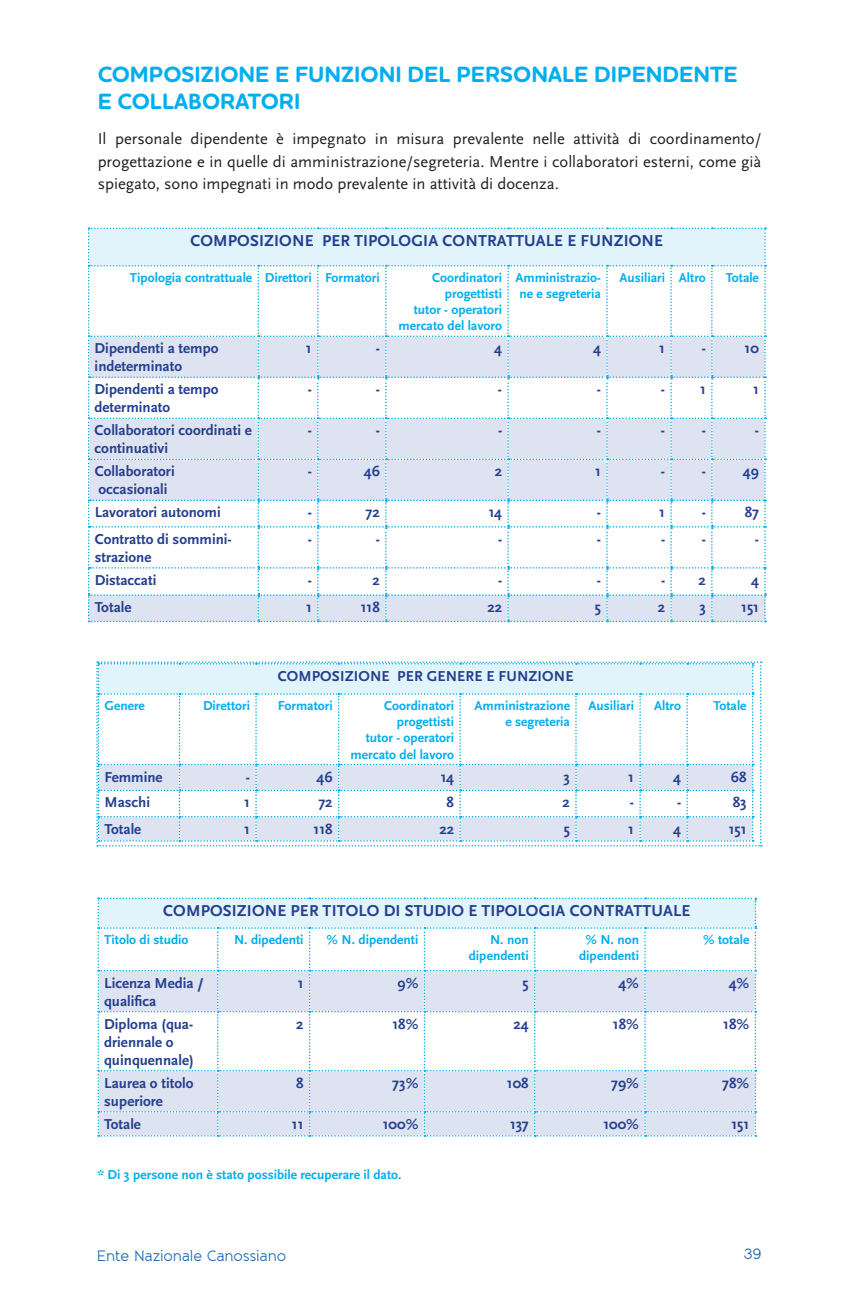
<style>
.page{position:relative;width:859px;height:1289px;background:#fff}
.page>*{position:absolute;margin:0;border:0;box-sizing:border-box;transform-origin:0 0}
.t1{font:700 22.5px/27px "Houschka Rounded";color:#00aeef}
.t2{font:16.5px/22.5px "Scala Sans Pro";color:#231f20;text-align:justify}
.t3{font:700 16.5px "Scala Sans Pro";letter-spacing:.01em;color:#253f8e}
.t4{font:700 15px/18px "Scala Sans Pro";color:#253f8e}
.t5{font:15px "Banda";letter-spacing:-.01em;color:#1768b4}
.t6{font:15px "Banda";color:#1961ac}
.t7{font:700 13.5px/16.2px "Scala Sans Pro";color:#00aeef;text-align:right}
</style>
<div class="page">
<svg style="left:88px;top:227px;width:678px;height:395px"></svg>
<svg style="left:96px;top:661px;width:666px;height:185px"></svg>
<svg style="left:98px;top:897px;width:658px;height:239px"></svg>
<h1 class="t1" style="left:98px;top:61px;width:641px">COMPOSIZIONE E FUNZIONI DEL PERSONALE DIPENDENTE<br>E COLLABORATORI</h1>
<p class="t2" style="left:98px;top:127px;width:665px">Il personale dipendente è impegnato in misura prevalente nelle attività di coordinamento/ progettazione e in quelle di amministrazione/segreteria. Mentre i collaboratori esterni, come già spiegato, sono impegnati in modo prevalente in attività di docenza.</p>
<p class="t3" style="left:190px;top:232px;width:474px">COMPOSIZIONE PER TIPOLOGIA CONTRATTUALE E FUNZIONE</p>
<p class="t7" style="left:130px;top:269px;width:251px">Tipologia contrattuale Direttori Formatori</p>
<p class="t7" style="left:399px;top:269px;width:105px">Coordinatori progettisti<br>tutor - operatori mercato del lavoro</p>
<p class="t7" style="left:515px;top:269px;width:87px;text-align:left">Amministrazio&shy;ne e segreteria</p>
<p class="t7" style="left:619px;top:269px;width:88px">Ausiliari Altro</p>
<p class="t7" style="left:726px;top:269px;width:35px">Totale</p>
<p class="t4" style="left:95px;top:339px;width:126px">Dipendenti a tempo indeterminato</p>
<p class="t4" style="left:306px;top:339px;width:7px">1</p>
<p class="t4" style="left:376px;top:339px;width:6px">-</p>
<p class="t4" style="left:494px;top:339px;width:9px">4</p>
<p class="t4" style="left:593px;top:339px;width:9px">4</p>
<p class="t4" style="left:659px;top:339px;width:7px">1</p>
<p class="t4" style="left:702px;top:339px;width:6px">-</p>
<p class="t4" style="left:745px;top:339px;width:16px">10</p>
<p class="t4" style="left:95px;top:380px;width:126px">Dipendenti a tempo determinato</p>
<p class="t4" style="left:308px;top:380px;width:6px">-</p>
<p class="t4" style="left:376px;top:380px;width:6px">-</p>
<p class="t4" style="left:498px;top:380px;width:6px">-</p>
<p class="t4" style="left:597px;top:380px;width:6px">-</p>
<p class="t4" style="left:661px;top:380px;width:46px">- 1</p>
<p class="t4" style="left:753px;top:380px;width:7px">1</p>
<p class="t4" style="left:95px;top:421px;width:159px">Collaboratori coordinati e continuativi</p>
<p class="t4" style="left:308px;top:421px;width:6px">-</p>
<p class="t4" style="left:376px;top:421px;width:6px">-</p>
<p class="t4" style="left:498px;top:421px;width:6px">-</p>
<p class="t4" style="left:597px;top:421px;width:6px">-</p>
<p class="t4" style="left:661px;top:421px;width:6px">-</p>
<p class="t4" style="left:702px;top:421px;width:6px">-</p>
<p class="t4" style="left:755px;top:421px;width:6px">-</p>
<p class="t4" style="left:95px;top:462px;width:82px">Collaboratori occasionali</p>
<p class="t4" style="left:308px;top:462px;width:6px">-</p>
<p class="t4" style="left:364px;top:462px;width:18px">46</p>
<p class="t4" style="left:495px;top:462px;width:9px">2</p>
<p class="t4" style="left:595px;top:462px;width:7px">1</p>
<p class="t4" style="left:661px;top:462px;width:6px">-</p>
<p class="t4" style="left:702px;top:462px;width:6px">-</p>
<p class="t4" style="left:743px;top:462px;width:18px">49</p>
<p class="t4" style="left:95px;top:503px;width:128px">Lavoratori autonomi</p>
<p class="t4" style="left:308px;top:503px;width:6px">-</p>
<p class="t4" style="left:365px;top:503px;width:16px">72</p>
<p class="t4" style="left:489px;top:503px;width:15px">14</p>
<p class="t4" style="left:597px;top:503px;width:6px">-</p>
<p class="t4" style="left:659px;top:503px;width:7px">1</p>
<p class="t4" style="left:702px;top:503px;width:6px">-</p>
<p class="t4" style="left:745px;top:503px;width:16px">87</p>
<p class="t4" style="left:95px;top:530px;width:139px">Contratto di sommini&shy;strazione</p>
<p class="t4" style="left:308px;top:530px;width:6px">-</p>
<p class="t4" style="left:376px;top:530px;width:6px">-</p>
<p class="t4" style="left:498px;top:530px;width:6px">-</p>
<p class="t4" style="left:597px;top:530px;width:6px">-</p>
<p class="t4" style="left:661px;top:530px;width:6px">-</p>
<p class="t4" style="left:702px;top:530px;width:6px">-</p>
<p class="t4" style="left:755px;top:530px;width:6px">-</p>
<p class="t4" style="left:95px;top:571px;width:63px">Distaccati</p>
<p class="t4" style="left:308px;top:571px;width:6px">-</p>
<p class="t4" style="left:372px;top:571px;width:9px">2</p>
<p class="t4" style="left:498px;top:571px;width:6px">-</p>
<p class="t4" style="left:597px;top:571px;width:6px">-</p>
<p class="t4" style="left:661px;top:571px;width:46px">- 2</p>
<p class="t4" style="left:751px;top:571px;width:9px">4</p>
<p class="t4" style="left:95px;top:598px;width:38px">Totale</p>
<p class="t4" style="left:306px;top:598px;width:7px">1</p>
<p class="t4" style="left:361px;top:598px;width:21px">118</p>
<p class="t4" style="left:487px;top:598px;width:16px">22</p>
<p class="t4" style="left:595px;top:598px;width:8px">5</p>
<p class="t4" style="left:658px;top:598px;width:9px">2</p>
<p class="t4" style="left:699px;top:598px;width:8px">3</p>
<p class="t4" style="left:741px;top:598px;width:19px">151</p>
<p class="t4" style="left:278px;top:667px;width:297px">COMPOSIZIONE PER GENERE E FUNZIONE</p>
<p class="t7" style="left:105px;top:697px;width:42px">Genere</p>
<p class="t7" style="left:203px;top:697px;width:48px">Direttori</p>
<p class="t7" style="left:278px;top:697px;width:56px">Formatori</p>
<p class="t7" style="left:351px;top:697px;width:105px">Coordinatori progettisti<br>tutor - operatori mercato del lavoro</p>
<p class="t7" style="left:474px;top:697px;width:97px">Amministrazione e segreteria</p>
<p class="t7" style="left:588px;top:697px;width:47px">Ausiliari</p>
<p class="t7" style="left:654px;top:697px;width:28px">Altro</p>
<p class="t7" style="left:714px;top:697px;width:35px">Totale</p>
<p class="t4" style="left:105px;top:767px;width:60px">Femmine</p>
<p class="t4" style="left:246px;top:767px;width:6px">-</p>
<p class="t4" style="left:317px;top:767px;width:18px">46</p>
<p class="t4" style="left:441px;top:767px;width:15px">14</p>
<p class="t4" style="left:563px;top:767px;width:8px">3</p>
<p class="t4" style="left:628px;top:767px;width:7px">1</p>
<p class="t4" style="left:673px;top:767px;width:9px">4</p>
<p class="t4" style="left:731px;top:767px;width:17px">68</p>
<p class="t4" style="left:105px;top:793px;width:47px">Maschi</p>
<p class="t4" style="left:244px;top:793px;width:7px">1</p>
<p class="t4" style="left:318px;top:793px;width:16px">72</p>
<p class="t4" style="left:447px;top:793px;width:9px">8</p>
<p class="t4" style="left:563px;top:793px;width:9px">2</p>
<p class="t4" style="left:630px;top:793px;width:6px">-</p>
<p class="t4" style="left:677px;top:793px;width:6px">-</p>
<p class="t4" style="left:733px;top:793px;width:15px">83</p>
<p class="t4" style="left:105px;top:820px;width:38px">Totale</p>
<p class="t4" style="left:244px;top:820px;width:7px">1</p>
<p class="t4" style="left:314px;top:820px;width:21px">118</p>
<p class="t4" style="left:439px;top:820px;width:16px">22</p>
<p class="t4" style="left:564px;top:820px;width:8px">5</p>
<p class="t4" style="left:628px;top:820px;width:7px">1</p>
<p class="t4" style="left:673px;top:820px;width:9px">4</p>
<p class="t4" style="left:729px;top:820px;width:19px">151</p>
<p class="t3" style="left:163px;top:901px;width:529px">COMPOSIZIONE PER TITOLO DI STUDIO E TIPOLOGIA CONTRATTUALE</p>
<p class="t7" style="left:104px;top:931px;width:86px">Titolo di studio</p>
<p class="t7" style="left:234px;top:931px;width:71px">N. dipedenti</p>
<p class="t7" style="left:327px;top:931px;width:93px">% N. dipendenti</p>
<p class="t7" style="left:469px;top:931px;width:61px">N. non dipendenti</p>
<p class="t7" style="left:579px;top:931px;width:61px;text-align:center">% N. non dipendenti</p>
<p class="t7" style="left:703px;top:931px;width:48px">% totale</p>
<p class="t4" style="left:104px;top:973px;width:101px">Licenza Media / qualifica</p>
<p class="t4" style="left:298px;top:973px;width:7px">1</p>
<p class="t4" style="left:398px;top:973px;width:22px">9%</p>
<p class="t4" style="left:522px;top:973px;width:8px">5</p>
<p class="t4" style="left:618px;top:973px;width:22px">4%</p>
<p class="t4" style="left:729px;top:973px;width:22px">4%</p>
<p class="t4" style="left:104px;top:1014px;width:91px">Diploma (qua&shy;driennale o quinquennale)</p>
<p class="t4" style="left:296px;top:1014px;width:9px">2</p>
<p class="t4" style="left:392px;top:1014px;width:28px">18%</p>
<p class="t4" style="left:513px;top:1014px;width:17px">24</p>
<p class="t4" style="left:613px;top:1014px;width:28px">18%</p>
<p class="t4" style="left:723px;top:1014px;width:28px">18%</p>
<p class="t4" style="left:104px;top:1073px;width:91px">Laurea o titolo superiore</p>
<p class="t4" style="left:296px;top:1073px;width:9px">8</p>
<p class="t4" style="left:392px;top:1073px;width:28px">73%</p>
<p class="t4" style="left:507px;top:1073px;width:23px">108</p>
<p class="t4" style="left:611px;top:1073px;width:29px">79%</p>
<p class="t4" style="left:722px;top:1073px;width:29px">78%</p>
<p class="t4" style="left:104px;top:1114px;width:38px">Totale</p>
<p class="t4" style="left:292px;top:1114px;width:13px">11</p>
<p class="t4" style="left:383px;top:1114px;width:37px">100%</p>
<p class="t4" style="left:510px;top:1114px;width:20px">137</p>
<p class="t4" style="left:603px;top:1114px;width:37px">100%</p>
<p class="t4" style="left:731px;top:1114px;width:19px">151</p>
<p class="t7" style="left:98px;top:1166px;width:306px">* Di 3 persone non è stato possibile recuperare il dato.</p>
<p class="t5" style="left:96px;top:1246px;width:191px">Ente Nazionale Canossiano</p>
<p class="t6" style="left:744px;top:1244px;width:19px">39</p>
</div>
